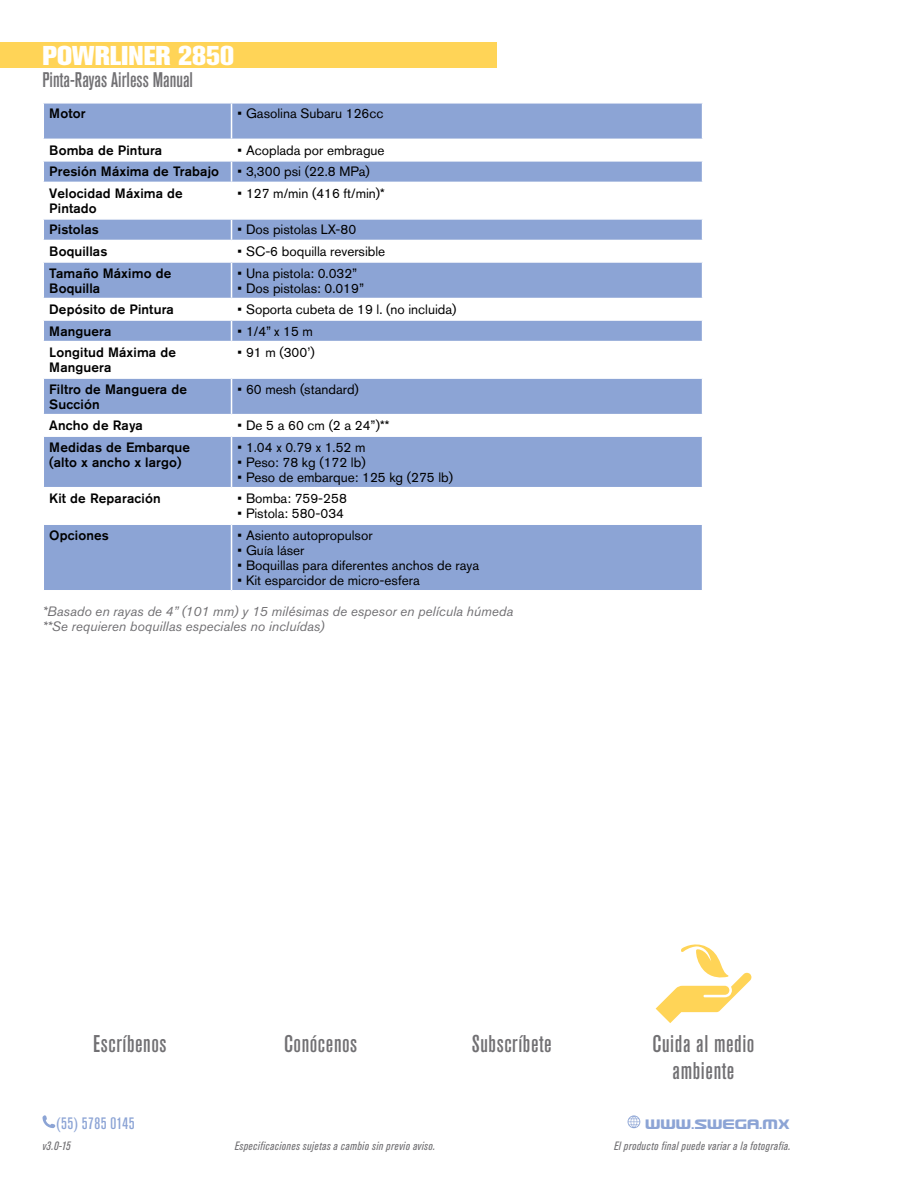
<style>
.page{position:relative;width:918px;height:1188px;background:#fff}
.page>*{position:absolute;margin:0;border:0;box-sizing:border-box;transform-origin:0 0}
.t1{font:27px "Akzidenz Grotesk BQ X Bold Alt";color:#fff}
.t2{font:500 condensed 24px/27px "Akzidenz Grotesk BQ";letter-spacing:.025em;color:#717073;text-align:center}
.t3{font:500 condensed 21px "Akzidenz Grotesk BQ";color:#717073}
.t4{font:500 condensed 16.5px "Akzidenz Grotesk BQ";letter-spacing:.025em;color:#8ca4d5}
.t5{font:16.5px "Usuzi";color:#8ca4d5}
.t6{font:13.5px "Akzidenz Grotesk BQ";color:#000}
.t7{font:500 13.5px/15px "Akzidenz Grotesk BQ";letter-spacing:.01em;color:#000}
.t8{font:italic 13.5px/15px "Akzidenz Grotesk BQ";color:#717073}
.t9{font:italic condensed 12px "Akzidenz Grotesk BQ";letter-spacing:.04em;color:#717073}
</style>
<div class="page">
<svg style="left:42px;top:1115px;width:13px;height:13px"></svg>
<svg style="left:628px;top:1115px;width:12px;height:13px"></svg>
<div style="left:0;top:43px;width:496px;height:25px;background:#ffd457"></div>
<div style="left:44px;top:104px;width:658px;height:486px;background:#8ca4d5"></div>
<svg style="left:44px;top:140px;width:658px;height:383px"></svg>
<hr style="left:231px;top:104px;width:1px;height:35px;background:#fff">
<hr style="left:43px;top:139px;width:189px;height:1px;background:#fff">
<hr style="left:232px;top:139px;width:471px;height:1px;background:#fff">
<hr style="left:43px;top:160px;width:189px;height:2px;background:#fff">
<hr style="left:232px;top:160px;width:471px;height:2px;background:#fff">
<svg style="left:231px;top:140px;width:1px;height:42px"></svg>
<hr style="left:43px;top:182px;width:189px;height:1px;background:#fff">
<hr style="left:232px;top:182px;width:471px;height:1px;background:#fff">
<hr style="left:231px;top:183px;width:1px;height:35px;background:#fff">
<hr style="left:43px;top:218px;width:189px;height:2px;background:#fff">
<hr style="left:232px;top:218px;width:471px;height:2px;background:#fff">
<hr style="left:43px;top:240px;width:189px;height:1px;background:#fff">
<hr style="left:232px;top:240px;width:471px;height:1px;background:#fff">
<svg style="left:231px;top:220px;width:1px;height:41px"></svg>
<hr style="left:43px;top:261px;width:189px;height:2px;background:#fff">
<hr style="left:232px;top:261px;width:471px;height:2px;background:#fff">
<hr style="left:231px;top:263px;width:1px;height:35px;background:#fff">
<hr style="left:43px;top:298px;width:189px;height:1px;background:#fff">
<hr style="left:232px;top:298px;width:471px;height:1px;background:#fff">
<hr style="left:43px;top:319px;width:189px;height:2px;background:#fff">
<hr style="left:232px;top:319px;width:471px;height:2px;background:#fff">
<svg style="left:231px;top:299px;width:1px;height:42px"></svg>
<hr style="left:43px;top:341px;width:189px;height:1px;background:#fff">
<hr style="left:232px;top:341px;width:471px;height:1px;background:#fff">
<hr style="left:231px;top:342px;width:1px;height:35px;background:#fff">
<hr style="left:43px;top:377px;width:189px;height:2px;background:#fff">
<hr style="left:232px;top:377px;width:471px;height:2px;background:#fff">
<hr style="left:231px;top:379px;width:1px;height:35px;background:#fff">
<hr style="left:43px;top:414px;width:189px;height:1px;background:#fff">
<hr style="left:232px;top:414px;width:471px;height:1px;background:#fff">
<svg style="left:231px;top:415px;width:1px;height:20px"></svg>
<hr style="left:43px;top:435px;width:189px;height:2px;background:#fff">
<hr style="left:232px;top:435px;width:471px;height:2px;background:#fff">
<hr style="left:231px;top:437px;width:1px;height:50px;background:#fff">
<hr style="left:43px;top:487px;width:189px;height:1px;background:#fff">
<hr style="left:232px;top:487px;width:471px;height:1px;background:#fff">
<hr style="left:231px;top:488px;width:1px;height:35px;background:#fff">
<hr style="left:43px;top:523px;width:189px;height:2px;background:#fff">
<hr style="left:232px;top:523px;width:471px;height:2px;background:#fff">
<hr style="left:231px;top:525px;width:1px;height:65px;background:#fff">
<svg style="left:656px;top:944px;width:95px;height:79px"></svg>
<h1 class="t1" style="left:43px;top:40px;width:193px">POWRLINER 2850</h1>
<h3 class="t3" style="left:43px;top:68px;width:152px">Pinta-Rayas Airless Manual</h3>
<p class="t7" style="left:49px;top:106px;width:38px">Motor</p>
<p class="t6" style="left:238px;top:106px;width:148px">• Gasolina Subaru 126cc</p>
<p class="t7" style="left:49px;top:142px;width:115px">Bomba de Pintura</p>
<p class="t6" style="left:238px;top:142px;width:149px">• Acoplada por embrague</p>
<p class="t7" style="left:49px;top:164px;width:171px">Presión Máxima de Trabajo</p>
<p class="t6" style="left:238px;top:164px;width:134px">• 3,300 psi (22.8 MPa)</p>
<p class="t7" style="left:49px;top:185px;width:135px">Velocidad Máxima de<br>Pintado</p>
<p class="t6" style="left:238px;top:185px;width:149px">• 127 m/min (416 ft/min)*</p>
<p class="t7" style="left:49px;top:222px;width:51px">Pistolas</p>
<p class="t6" style="left:238px;top:222px;width:120px">• Dos pistolas LX-80</p>
<p class="t7" style="left:49px;top:243px;width:60px">Boquillas</p>
<p class="t6" style="left:238px;top:243px;width:149px">• SC-6 boquilla reversible</p>
<p class="t7" style="left:49px;top:265px;width:124px">Tamaño Máximo de<br>Boquilla</p>
<p class="t6" style="left:238px;top:265px;width:121px">• Una pistola: 0.032”</p>
<p class="t6" style="left:238px;top:280px;width:128px">• Dos pistolas: 0.019”</p>
<p class="t7" style="left:49px;top:302px;width:126px">Depósito de Pintura</p>
<p class="t6" style="left:238px;top:301px;width:221px">• Soporta cubeta de 19 l. (no incluida)</p>
<p class="t7" style="left:49px;top:323px;width:64px">Manguera</p>
<p class="t6" style="left:238px;top:323px;width:77px">• 1/4” x 15 m</p>
<p class="t7" style="left:49px;top:345px;width:128px">Longitud Máxima de<br>Manguera</p>
<p class="t6" style="left:238px;top:344px;width:79px">• 91 m (300’)</p>
<p class="t7" style="left:49px;top:381px;width:139px">Filtro de Manguera de<br>Succión</p>
<p class="t6" style="left:238px;top:381px;width:123px">• 60 mesh (standard)</p>
<p class="t7" style="left:49px;top:418px;width:95px">Ancho de Raya</p>
<p class="t6" style="left:238px;top:417px;width:153px">• De 5 a 60 cm (2 a 24”)**</p>
<p class="t7" style="left:49px;top:439px;width:142px">Medidas de Embarque (alto x ancho x largo)</p>
<p class="t6" style="left:238px;top:439px;width:130px">• 1.04 x 0.79 x 1.52 m</p>
<p class="t6" style="left:238px;top:454px;width:130px">• Peso: 78 kg (172 lb)</p>
<p class="t6" style="left:238px;top:469px;width:217px">• Peso de embarque: 125 kg (275 lb)</p>
<p class="t7" style="left:49px;top:491px;width:113px">Kit de Reparación</p>
<p class="t6" style="left:238px;top:491px;width:111px">• Bomba: 759-258</p>
<p class="t6" style="left:238px;top:506px;width:108px">• Pistola: 580-034</p>
<p class="t7" style="left:49px;top:527px;width:61px">Opciones</p>
<p class="t6" style="left:238px;top:527px;width:137px">• Asiento autopropulsor</p>
<p class="t6" style="left:238px;top:542px;width:69px">• Guía láser</p>
<p class="t6" style="left:238px;top:557px;width:243px">• Boquillas para diferentes anchos de raya</p>
<p class="t6" style="left:238px;top:572px;width:184px">• Kit esparcidor de micro-esfera</p>
<p class="t8" style="left:43px;top:603px;width:472px">*Basado en rayas de 4” (101 mm) y 15 milésimas de espesor en película húmeda **Se requieren boquillas especiales no incluídas)</p>
<h2 class="t2" style="left:93px;top:1030px;width:75px">Escríbenos</h2>
<h2 class="t2" style="left:284px;top:1030px;width:75px">Conócenos</h2>
<h2 class="t2" style="left:472px;top:1030px;width:81px">Subscríbete</h2>
<h2 class="t2" style="left:653px;top:1030px;width:103px">Cuida al medio ambiente</h2>
<p class="t4" style="left:57px;top:1114px;width:80px">(55) 5785 0145</p>
<p class="t5" style="left:646px;top:1115px;width:146px">WWW.SWEGA.MX</p>
<p class="t9" style="left:43px;top:1139px;width:30px">v3.0-15</p>
<p class="t9" style="left:235px;top:1139px;width:202px">Especificaciones sujetas a cambio sin previo aviso.</p>
<p class="t9" style="left:614px;top:1139px;width:178px">El producto final puede variar a la fotografía.</p>
</div>
